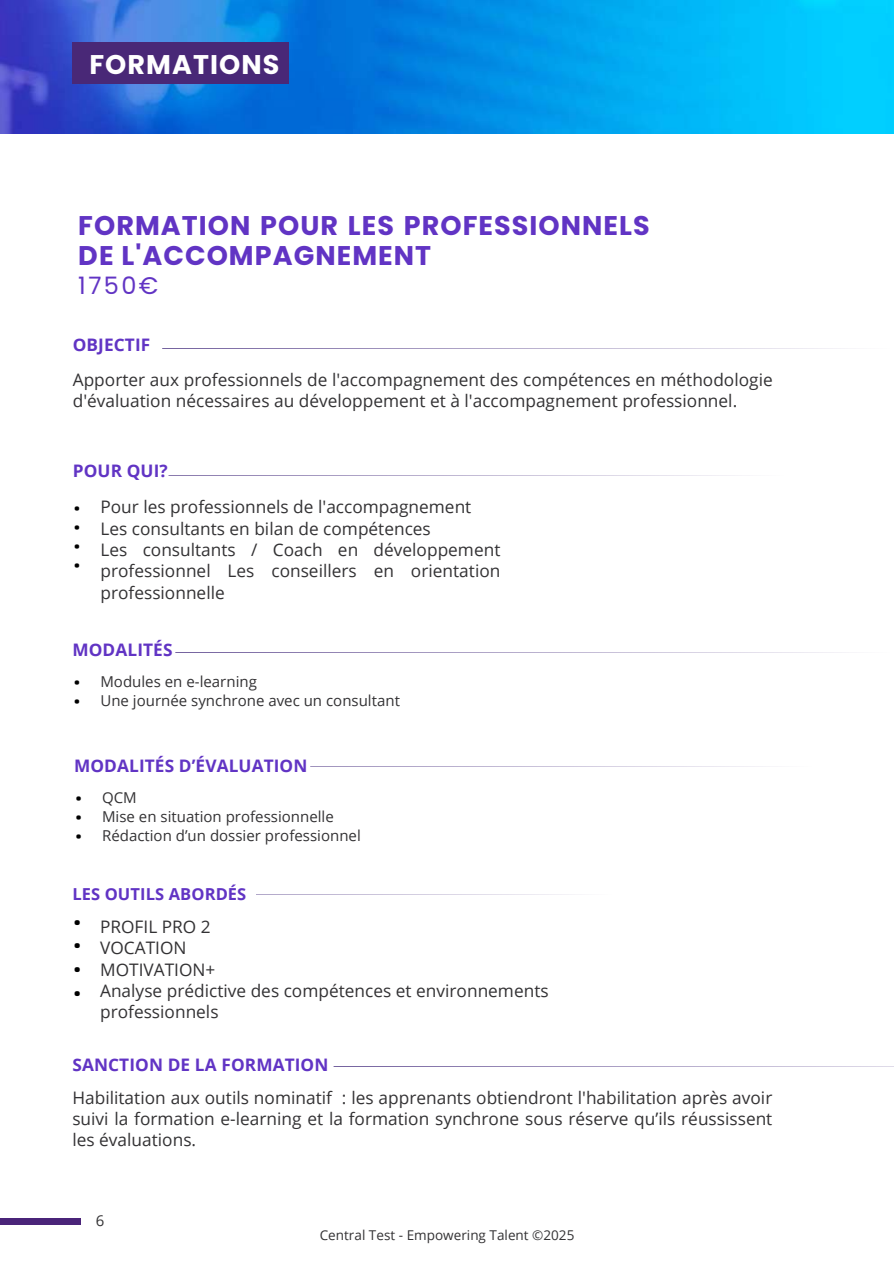
<style>
.page{position:relative;width:894px;height:1264px;background:#fff}
.page>*{position:absolute;margin:0;border:0;box-sizing:border-box;transform-origin:0 0}
.t1{font:700 27px/29.2px "Poppins";letter-spacing:.04em;color:#6134c4}
.t2{font:700 27px "Poppins";letter-spacing:.04em;color:#fff}
.t3{font:24px "Poppins";color:#6134c4}
.t4{font:21px/23.7px "IBM Plex Sans";color:#000;text-align:justify}
.t5{font:18px/19.2px "IBM Plex Sans";color:#000}
.t6{font:17.25px/21.3px "Open Sans";color:#333234}
.t7{font:700 17.25px "Open Sans";letter-spacing:.005em;color:#6134c4}
.t8{font:700 16.5px "Open Sans";letter-spacing:.005em;color:#6134c4}
.t9{font:15px/19.2px "Open Sans";color:#333234}
.t10{font:13.5px "Open Sans";color:#333234}
</style>
<div class="page">
<img style="left:0;top:0;width:893px;height:134px">
<div style="left:0;top:1218px;width:80px;height:6px;background:#4a2479"></div>
<div style="left:72px;top:43px;width:217px;height:41px;background:#492877"></div>
<svg style="left:162px;top:348px;width:683px;height:1px"></svg>
<svg style="left:168px;top:475px;width:570px;height:1px"></svg>
<svg style="left:175px;top:652px;width:671px;height:1px"></svg>
<svg style="left:256px;top:894px;width:316px;height:1px"></svg>
<svg style="left:310px;top:766px;width:456px;height:1px"></svg>
<svg style="left:333px;top:1066px;width:560px;height:1px"></svg>
<h1 class="t2" style="left:89px;top:46px;width:192px">FORMATIONS</h1>
<h1 class="t1" style="left:78px;top:211px;width:573px">FORMATION POUR LES PROFESSIONNELS<br>DE L'ACCOMPAGNEMENT</h1>
<h2 class="t3" style="left:78px;top:269px;width:81px">1750€</h2>
<p class="t7" style="left:73px;top:332px;width:79px">OBJECTIF</p>
<p class="t6" style="left:73px;top:368px;width:701px">Apporter aux professionnels de l'accompagnement des compétences en méthodologie d'évaluation nécessaires au développement et à l'accompagnement professionnel.</p>
<p class="t7" style="left:73px;top:458px;width:96px">POUR QUI?</p>
<p class="t5" style="left:73px;top:497px;width:9px;text-align:justify">• • • •</p>
<p class="t6" style="left:100px;top:496px;width:401px">Pour les professionnels de l'accompagnement Les consultants en bilan de compétences<br>Les consultants / Coach en développement professionnel Les conseillers en orientation professionnelle</p>
<p class="t7" style="left:72px;top:637px;width:102px">MODALITÉS</p>
<p class="t5" style="left:73px;top:671px;width:9px">• •</p>
<p class="t9" style="left:100px;top:671px;width:301px">Modules en e-learning<br>Une journée synchrone avec un consultant</p>
<p class="t7" style="left:74px;top:753px;width:235px">MODALITÉS D’ÉVALUATION</p>
<p class="t5" style="left:75px;top:787px;width:9px">• •</p>
<p class="t5" style="left:75px;top:826px;width:9px">•</p>
<p class="t9" style="left:102px;top:787px;width:260px">QCM<br>Mise en situation professionnelle<br>Rédaction d’un dossier professionnel</p>
<p class="t8" style="left:72px;top:882px;width:175px">LES OUTILS ABORDÉS</p>
<p class="t4" style="left:73px;top:909px;width:10px">• • • •</p>
<p class="t6" style="left:100px;top:915px;width:450px">PROFIL PRO 2<br>VOCATION<br>MOTIVATION+<br>Analyse prédictive des compétences et environnements professionnels</p>
<p class="t7" style="left:72px;top:1052px;width:257px">SANCTION DE LA FORMATION</p>
<p class="t6" style="left:72px;top:1086px;width:701px;text-align:justify">Habilitation aux outils nominatif : les apprenants obtiendront l'habilitation après avoir suivi la formation e-learning et la formation synchrone sous réserve qu’ils réussissent les évaluations.</p>
<p class="t9" style="left:96px;top:1210px;width:10px">6</p>
<p class="t10" style="left:319px;top:1225px;width:256px">Central Test - Empowering Talent ©️2025</p>
</div>
